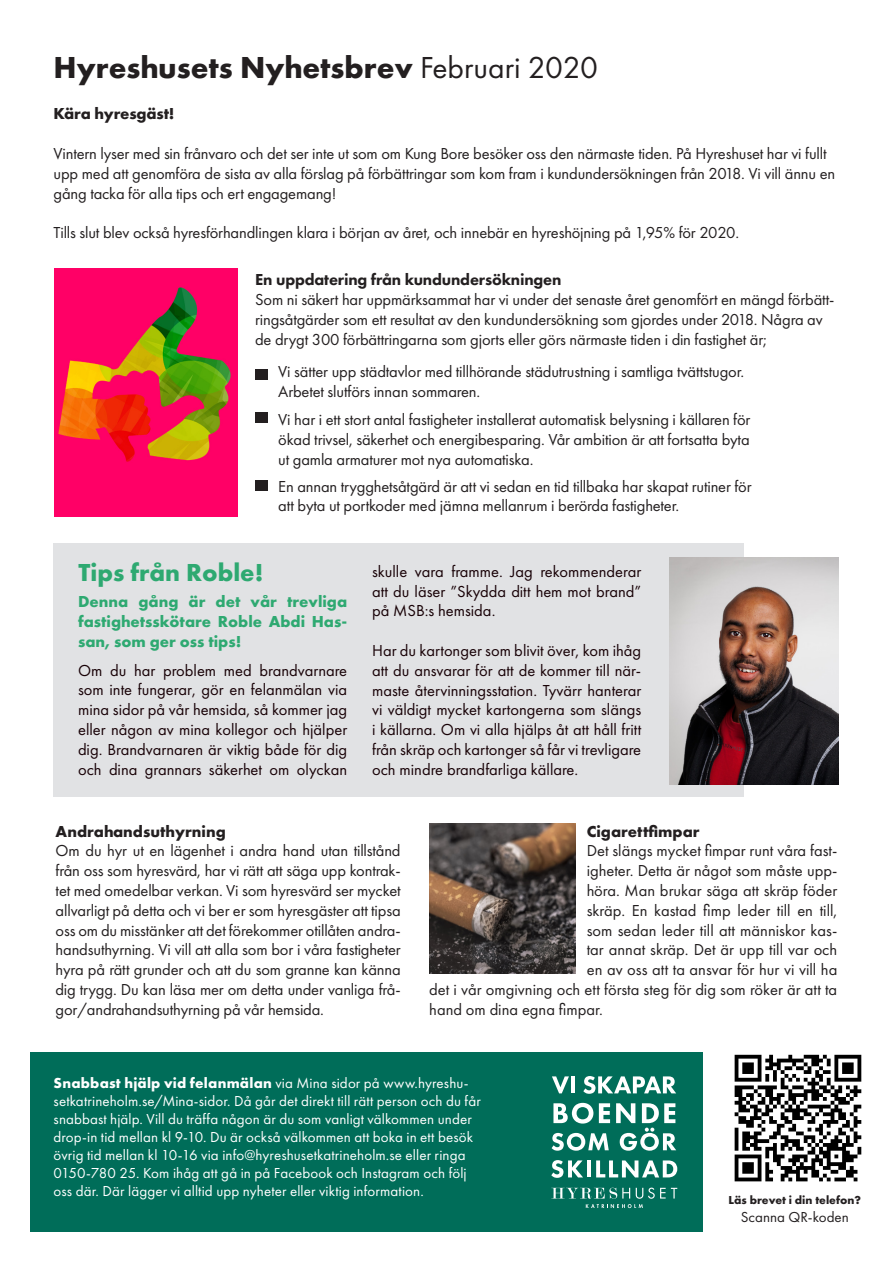
<style>
.page{position:relative;width:893px;height:1263px;background:#fff}
.page>*{position:absolute;margin:0;border:0;box-sizing:border-box;transform-origin:0 0}
.t1{font:700 31.5px "Futura PT";color:#231f20}
.t2{font:700 25.5px "Futura PT";color:#2ea971}
.t3{font:16.5px/19.8px "Futura PT";letter-spacing:-.01em;color:#231f20}
.t4{font:16.5px/19.8px "Futura PT";color:#180106;text-align:justify}
.t5{font:700 16.5px/19.8px "Futura PT";color:#2ea971;text-align:justify}
.t6{font:700 16.5px "Futura PT";color:#231f20}
.t7{font:800 16.5px "Futura PT";letter-spacing:-.01em;color:#231f20}
.t8{font:15px/18px "Futura PT";letter-spacing:.01em;color:#fff}
.t9{font:15px "Futura PT";color:#231f20}
.t10{font:700 12px "Futura PT";color:#231f20}
.s1{font-weight:400}
.s2{font-weight:700}
</style>
<div class="page">
<div style="left:54px;top:543px;width:690px;height:254px;background:#e1e2e4"></div>
<img style="left:734px;top:1054px;width:128px;height:128px">
<div style="left:30px;top:1052px;width:673px;height:180px;background:#006d59"></div>
<svg style="left:551px;top:1187px;width:126px;height:21px"></svg>
<svg style="left:552px;top:1076px;width:17px;height:17px"></svg>
<hr style="left:571px;top:1076px;width:4px;height:17px;background:#fff">
<svg style="left:583px;top:1076px;width:93px;height:18px"></svg>
<svg style="left:553px;top:1103px;width:40px;height:20px"></svg>
<svg style="left:599px;top:1103px;width:11px;height:20px"></svg>
<svg style="left:552px;top:1133px;width:57px;height:18px"></svg>
<svg style="left:616px;top:1103px;width:60px;height:48px"></svg>
<svg style="left:551px;top:1160px;width:32px;height:18px"></svg>
<hr style="left:587px;top:1160px;width:4px;height:17px;background:#fff">
<svg style="left:596px;top:1160px;width:81px;height:17px"></svg>
<img style="left:54px;top:268px;width:184px;height:249px">
<img style="left:669px;top:558px;width:170px;height:226px">
<img style="left:429px;top:824px;width:147px;height:150px">
<div style="left:255px;top:369px;width:13px;height:11px;background:#231f20"></div>
<div style="left:255px;top:412px;width:13px;height:10px;background:#231f20"></div>
<div style="left:255px;top:480px;width:13px;height:10px;background:#231f20"></div>
<p class="t1" style="left:54px;top:47px;width:546px">Hyreshusets Nyhetsbrev <span class="s1">Februari 2020</span></p>
<p class="t6" style="left:54px;top:103px;width:123px">Kära hyresgäst!</p>
<p class="t3" style="left:54px;top:144px;width:783px">Vintern lyser med sin frånvaro och det ser inte ut som om Kung Bore besöker oss den närmaste tiden. På Hyreshuset har vi fullt upp med att genomföra de sista av alla förslag på förbättringar som kom fram i kundundersökningen från 2018. Vi vill ännu en gång tacka för alla tips och ert engagemang!</p>
<p class="t3" style="left:54px;top:223px;width:687px">Tills slut blev också hyresförhandlingen klara i början av året, och innebär en hyreshöjning på 1,95% för 2020.</p>
<p class="t7" style="left:255px;top:269px;width:308px">En uppdatering från kundundersökningen</p>
<p class="t3" style="left:255px;top:290px;width:581px">Som ni säkert har uppmärksammat har vi under det senaste året genomfört en mängd förbätt&shy;ringsåtgärder som ett resultat av den kundundersökning som gjordes under 2018. Några av de drygt 300 förbättringarna som gjorts eller görs närmaste tiden i din fastighet är;</p>
<p class="t3" style="left:278px;top:361px;width:467px">Vi sätter upp städtavlor med tillhörande städutrustning i samtliga tvättstugor.<br>Arbetet slutförs innan sommaren.</p>
<p class="t3" style="left:278px;top:410px;width:474px;text-align:justify">Vi har i ett stort antal fastigheter installerat automatisk belysning i källaren för ökad trivsel, säkerhet och energibesparing. Vår ambition är att fortsatta byta ut gamla armaturer mot nya automatiska.</p>
<p class="t3" style="left:278px;top:476px;width:475px">En annan trygghetsåtgärd är att vi sedan en tid tillbaka har skapat rutiner för att byta ut portkoder med jämna mellanrum i berörda fastigheter.</p>
<p class="t2" style="left:79px;top:556px;width:186px">Tips från Roble!</p>
<p class="t5" style="left:78px;top:591px;width:271px">Denna gång är det vår trevliga fastighetsskötare Roble Abdi Has&shy;san, som ger oss tips!</p>
<p class="t4" style="left:78px;top:660px;width:271px">Om du har problem med brandvarnare som inte fungerar, gör en felanmälan via mina sidor på vår hemsida, så kommer jag eller någon av mina kollegor och hjälper dig. Brandvarnaren är viktig både för dig och dina grannars säkerhet om olyckan</p>
<p class="t4" style="left:372px;top:561px;width:271px">skulle vara framme. Jag rekommenderar att du läser ”Skydda ditt hem mot brand” på MSB:s hemsida.</p>
<p class="t4" style="left:372px;top:640px;width:271px">Har du kartonger som blivit över, kom ihåg att du ansvarar för att de kommer till när&shy;maste återvinningsstation. Tyvärr hanterar vi väldigt mycket kartongerna som slängs i källarna. Om vi alla hjälps åt att håll fritt från skräp och kartonger så får vi trevligare och mindre brandfarliga källare.</p>
<p class="t6" style="left:56px;top:820px;width:172px">Andrahandsuthyrning</p>
<p class="t3" style="left:56px;top:841px;width:347px;text-align:justify">Om du hyr ut en lägenhet i andra hand utan tillstånd från oss som hyresvärd, har vi rätt att säga upp kontrak&shy;tet med omedelbar verkan. Vi som hyresvärd ser mycket allvarligt på detta och vi ber er som hyresgäster att tipsa oss om du misstänker att det förekommer otillåten andra&shy;handsuthyrning. Vi vill att alla som bor i våra fastigheter hyra på rätt grunder och att du som granne kan känna dig trygg. Du kan läsa mer om detta under vanliga frå&shy;gor/andrahandsuthyrning på vår hemsida.</p>
<p class="t6" style="left:587px;top:820px;width:114px">Cigarettfimpar</p>
<p class="t3" style="left:587px;top:841px;width:252px">Det slängs mycket fimpar runt våra fast-</p>
<p class="t3" style="left:587px;top:861px;width:252px">igheter. Detta är något som måste upp-</p>
<p class="t3" style="left:587px;top:880px;width:252px">höra. Man brukar säga att skräp föder</p>
<p class="t3" style="left:587px;top:900px;width:252px">skräp. En kastad fimp leder till en till,</p>
<p class="t3" style="left:587px;top:920px;width:252px">som sedan leder till att människor kas-</p>
<p class="t3" style="left:587px;top:940px;width:252px">tar annat skräp. Det är upp till var och</p>
<p class="t3" style="left:587px;top:960px;width:252px">en av oss att ta ansvar för hur vi vill ha</p>
<p class="t3" style="left:429px;top:979px;width:409px">det i vår omgivning och ett första steg för dig som röker är att ta</p>
<p class="t3" style="left:429px;top:999px;width:175px">hand om dina egna fimpar.</p>
<p class="t8" style="left:54px;top:1074px;width:429px"><span class="s2">Snabbast hjälp vid felanmälan</span> via Mina sidor på www.hyreshu&shy;setkatrineholm.se/Mina-sidor. Då går det direkt till rätt person och du får snabbast hjälp. Vill du träffa någon är du som vanligt välkommen under drop-in tid mellan kl 9-10. Du är också välkommen att boka in ett besök övrig tid mellan kl 10-16 via info@hyreshusetkatrineholm.se eller ringa 0150-780 25. Kom ihåg att gå in på Facebook och Instagram och följ oss där. Där lägger vi alltid upp nyheter eller viktig information.</p>
<p class="t10" style="left:728px;top:1192px;width:134px">Läs brevet i din telefon?</p>
<p class="t9" style="left:741px;top:1208px;width:110px">Scanna QR-koden</p>
</div>
